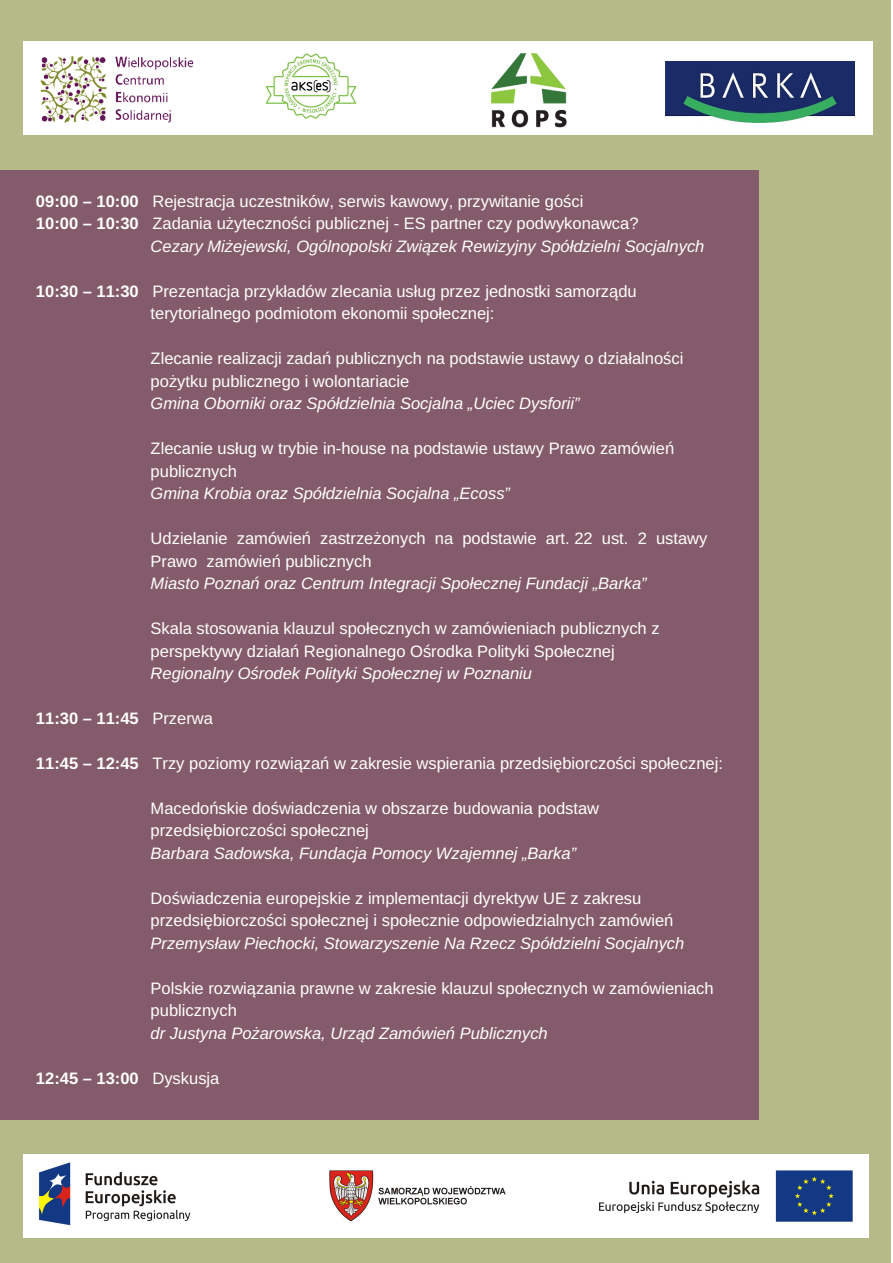
<style>
.page{position:relative;width:893px;height:1263px;background:#fff}
.page>*{position:absolute;margin:0;border:0;box-sizing:border-box;transform-origin:0 0}
.t1{font:16.5px/22.5px "Arimo";color:#fff}
.t2{font:italic 16.5px "Arimo";color:#fff}
.t3{font:700 16.5px "Arimo";color:#fff}
.s1{font-weight:700}
.s2{font-family:"Liberation Sans"}
.s3{font-style:italic}
.s4{font-family:"Liberation Sans";font-style:italic}
.s5{font-weight:400}
</style>
<div class="page">
<div style="left:0;top:0;width:890px;height:1262px;background:#b5ba88"></div>
<div style="left:0;top:170px;width:758px;height:950px;background:#845b6a"></div>
<img style="left:24px;top:1154px;width:844px;height:84px">
<div style="left:24px;top:42px;width:848px;height:93px;background:#fff"></div>
<img style="left:24px;top:41px;width:187px;height:82px">
<img style="left:665px;top:62px;width:189px;height:61px">
<img style="left:265px;top:53px;width:92px;height:66px">
<img style="left:491px;top:54px;width:76px;height:74px">
<p class="t1" style="left:36px;top:190px;width:549px"><span class="s1">09:00 – 10:00</span> Rejestracja uczestników, serwis kawowy, przywitanie go<span class="s2">ś</span>ci</p>
<p class="t1" style="left:36px;top:212px;width:604px"><span class="s1">10:00 – 10:30</span> Zadania u<span class="s2">ż</span>yteczno<span class="s2">ś</span>ci publicznej - ES partner czy podwykonawca?</p>
<p class="t2" style="left:151px;top:237px;width:555px">Cezary Mi<span class="s2">ż</span>ejewski, Ogólnopolski Zwi<span class="s2">ą</span>zek Rewizyjny Spó<span class="s2">ł</span>dzielni Socjalnych</p>
<p class="t1" style="left:151px;top:280px;width:487px;text-indent:-115px"><span class="s1">10:30 – 11:30</span> Prezentacja przyk<span class="s2">ł</span>adów zlecania us<span class="s2">ł</span>ug przez jednostki samorz<span class="s2">ą</span>du terytorialnego podmiotom ekonomii spo<span class="s2">ł</span>ecznej:</p>
<p class="t1" style="left:151px;top:347px;width:534px">Zlecanie realizacji zada<span class="s2">ń</span> publicznych na podstawie ustawy o dzia<span class="s2">ł</span>alno<span class="s2">ś</span>ci po<span class="s2">ż</span>ytku publicznego i wolontariacie<br><span class="s3">Gmina Oborniki oraz Spó</span><span class="s4">ł</span><span class="s3">dzielnia Socjalna „Uciec Dysforii”</span></p>
<p class="t1" style="left:151px;top:437px;width:525px">Zlecanie us<span class="s2">ł</span>ug w trybie in-house na podstawie ustawy Prawo zamówie<span class="s2">ń </span>publicznych<br><span class="s3">Gmina Krobia oraz Spó</span><span class="s4">ł</span><span class="s3">dzielnia Socjalna „Ecoss”</span></p>
<p class="t1" style="left:151px;top:527px;width:558px">Udzielanie zamówie<span class="s2">ń</span> zastrze<span class="s2">ż</span>onych na podstawie art. 22 ust. 2 ustawy<br>Prawo zamówie<span class="s2">ń</span> publicznych<br><span class="s3">Miasto Pozna</span><span class="s4">ń</span> <span class="s3">oraz Centrum Integracji Spo</span><span class="s4">ł</span><span class="s3">ecznej Fundacji „Barka”</span></p>
<p class="t1" style="left:151px;top:617px;width:510px">Skala stosowania klauzul spo<span class="s2">ł</span>ecznych w zamówieniach publicznych z perspektywy dzia<span class="s2">ł</span>a<span class="s2">ń</span> Regionalnego O<span class="s2">ś</span>rodka Polityki Spo<span class="s2">ł</span>ecznej<br><span class="s3">Regionalny O</span><span class="s4">ś</span><span class="s3">rodek Polityki Spo</span><span class="s4">ł</span><span class="s3">ecznej w Poznaniu</span></p>
<p class="t3" style="left:36px;top:709px;width:178px">11:30 – 11:45 <span class="s5">Przerwa</span></p>
<p class="t1" style="left:36px;top:752px;width:688px"><span class="s1">11:45 – 12:45</span> Trzy poziomy rozwi<span class="s2">ą</span>za<span class="s2">ń</span> w zakresie wspierania przedsi<span class="s2">ę</span>biorczo<span class="s2">ś</span>ci spo<span class="s2">ł</span>ecznej:</p>
<p class="t1" style="left:151px;top:797px;width:450px">Macedo<span class="s2">ń</span>skie do<span class="s2">ś</span>wiadczenia w obszarze budowania podstaw przedsi<span class="s2">ę</span>biorczo<span class="s2">ś</span>ci spo<span class="s2">ł</span>ecznej<br><span class="s3">Barbara Sadowska, Fundacja Pomocy Wzajemnej „Barka”</span></p>
<p class="t1" style="left:151px;top:887px;width:535px">Do<span class="s2">ś</span>wiadczenia europejskie z implementacji dyrektyw UE z zakresu przedsi<span class="s2">ę</span>biorczo<span class="s2">ś</span>ci spo<span class="s2">ł</span>ecznej i spo<span class="s2">ł</span>ecznie odpowiedzialnych zamówie<span class="s2">ń<br></span><span class="s3">Przemys</span><span class="s4">ł</span><span class="s3">aw Piechocki, Stowarzyszenie Na Rzecz Spó</span><span class="s4">ł</span><span class="s3">dzielni Socjalnych</span></p>
<p class="t1" style="left:151px;top:977px;width:564px">Polskie rozwi<span class="s2">ą</span>zania prawne w zakresie klauzul spo<span class="s2">ł</span>ecznych w zamówieniach publicznych<br><span class="s3">dr Justyna Po</span><span class="s4">ż</span><span class="s3">arowska, Urz</span><span class="s4">ą</span><span class="s3">d Zamówie</span><span class="s4">ń</span> <span class="s3">Publicznych</span></p>
<p class="t3" style="left:36px;top:1069px;width:185px">12:45 – 13:00 <span class="s5">Dyskusja</span></p>
</div>
